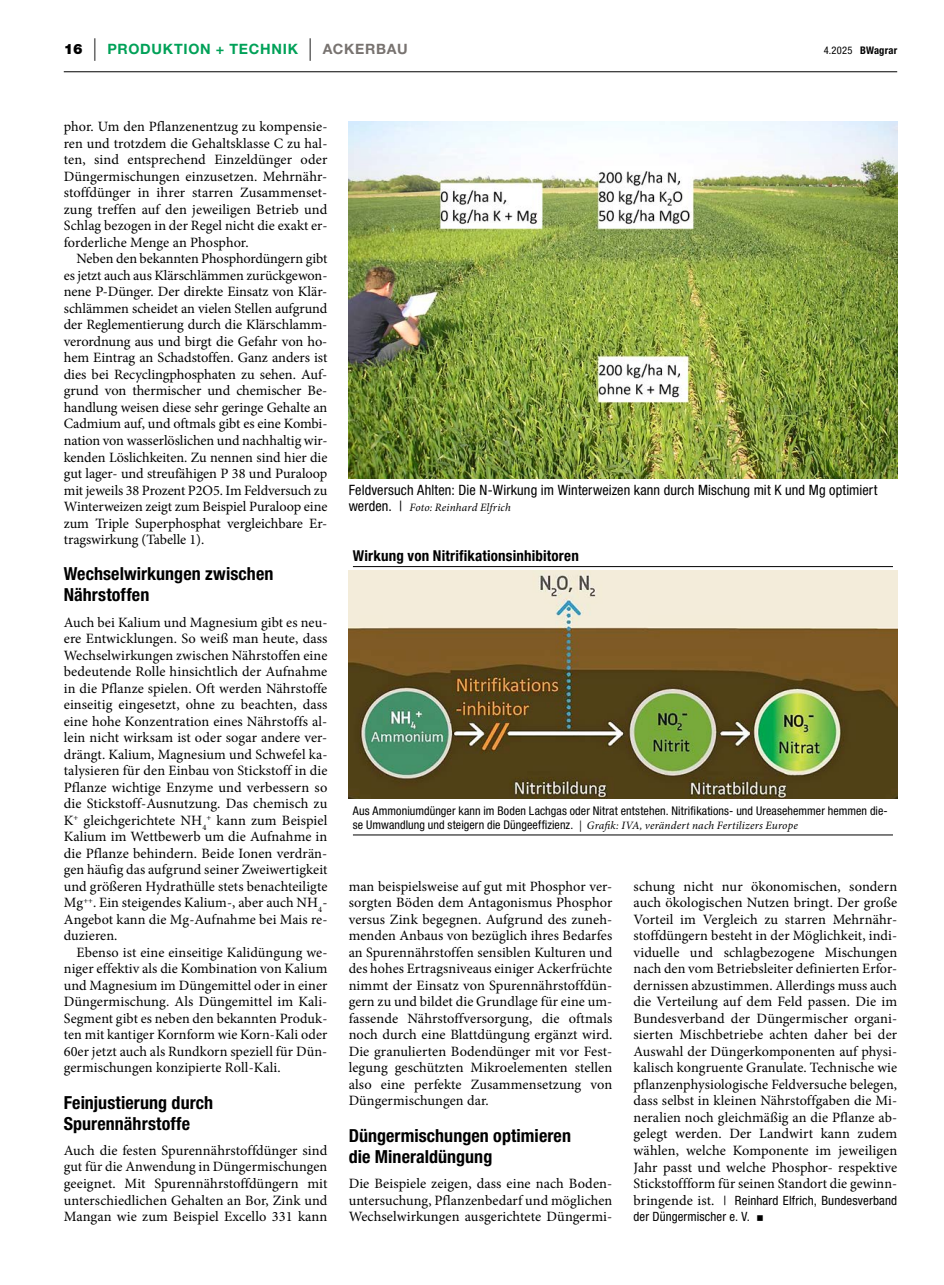
<style>
.page{position:relative;width:944px;height:1285px;background:#fff}
.page>*{position:absolute;margin:0;border:0;box-sizing:border-box;transform-origin:0 0}
.t1{font:700 condensed 18px/21px "Helvetica Neue LT Std";letter-spacing:.005em;color:#000}
.t2{font:700 condensed 15px "Helvetica Neue LT Std";letter-spacing:.01em;color:#000}
.t3{font:14.25px/16.5px "Minion Pro";letter-spacing:.005em;color:#000;text-align:justify}
.t4{font:condensed 14.25px "Helvetica Neue LT Std";letter-spacing:.005em;color:#000}
.t5{font:700 14.25px "Helvetica Neue LT Std";letter-spacing:.05em;color:#00a158}
.t6{font:condensed 12.75px/16.5px "Helvetica Neue LT Std";letter-spacing:.01em;color:#000}
.t7{font:condensed 12px "Helvetica Neue LT Std";letter-spacing:.005em;color:#000}
.t8{font:italic 11.25px "Minion Pro";letter-spacing:.015em;color:#000}
.t9{font:700 condensed 10.5px "Helvetica Neue LT Std";letter-spacing:.015em;color:#000}
.s1{font-weight:900;color:#000}
.s2{font-weight:100;font-size:22.5px;color:#000}
.s3{color:#787370}
.s4{font-weight:400}
.s5{font-family:"Helvetica Neue LT Std";font-style:normal;font-stretch:condensed;font-size:14.25px}
.s6{font-family:"Helvetica Neue LT Std";font-style:normal;font-stretch:condensed;font-size:12px}
.s7{font-family:"Minion Pro";font-stretch:normal;font-size:14.25px}
.s8{font-family:"Minion Pro";font-stretch:normal;font-size:19.5px}
</style>
<div class="page">
<img style="left:349px;top:121px;width:548px;height:357px">
<hr style="left:353px;top:566px;width:540px;height:1px;background:#000">
<img style="left:349px;top:570px;width:548px;height:228px">
<hr style="left:353px;top:834px;width:540px;height:1px;background:#000">
<hr style="left:64px;top:71px;width:833px;height:1px;background:#000">
<p class="t5" style="left:64px;top:40px;width:345px"><span class="s1">16</span> <span class="s2">|</span> PRODUKTION + TECHNIK <span class="s2">|</span> <span class="s3">ACKERBAU</span></p>
<p class="t9" style="left:824px;top:44px;width:75px"><span class="s4">4.2025</span> BWagrar</p>
<p class="t3" style="left:64px;top:118px;width:265px">phor. Um den Pflanzenentzug zu kompensie&shy;ren und trotzdem die Gehaltsklasse C zu hal&shy;ten, sind entsprechend Einzeldünger oder Düngermischungen einzusetzen. Mehrnähr&shy;stoffdünger in ihrer starren Zusammenset&shy;zung treffen auf den jeweiligen Betrieb und Schlag bezogen in der Regel nicht die exakt er&shy;forderliche Menge an Phosphor.</p>
<p class="t3" style="left:64px;top:250px;width:265px;text-indent:13px">Neben den bekannten Phosphordüngern gibt es jetzt auch aus Klärschlämmen zurückgewon&shy;nene P-Dünger. Der direkte Einsatz von Klär&shy;schlämmen scheidet an vielen Stellen aufgrund der Reglementierung durch die Klärschlamm&shy;verordnung aus und birgt die Gefahr von ho&shy;hem Eintrag an Schadstoffen. Ganz anders ist dies bei Recyclingphosphaten zu sehen. Auf&shy;grund von thermischer und chemischer Be&shy;handlung weisen diese sehr geringe Gehalte an Cadmium auf, und oftmals gibt es eine Kombi&shy;nation von wasserlöslichen und nachhaltig wir&shy;kenden Löslichkeiten. Zu nennen sind hier die gut lager- und streufähigen P 38 und Puraloop mit jeweils 38 Prozent P2O5. Im Feldversuch zu Winterweizen zeigt zum Beispiel Puraloop eine zum Triple Superphosphat vergleichbare Er&shy;tragswirkung (Tabelle 1).</p>
<p class="t1" style="left:64px;top:563px;width:211px">Wechselwirkungen zwischen<br>Nährstoffen</p>
<p class="t3" style="left:64px;top:613px;width:265px">Auch bei Kalium und Magnesium gibt es neu&shy;ere Entwicklungen. So weiß man heute, dass Wechselwirkungen zwischen Nährstoffen eine bedeutende Rolle hinsichtlich der Aufnahme in die Pflanze spielen. Oft werden Nährstoffe einseitig eingesetzt, ohne zu beachten, dass eine hohe Konzentration eines Nährstoffs al&shy;lein nicht wirksam ist oder sogar andere ver&shy;drängt. Kalium, Magnesium und Schwefel ka&shy;talysieren für den Einbau von Stickstoff in die Pflanze wichtige Enzyme und verbessern so die Stickstoff-Ausnutzung. Das chemisch zu K<sup>+</sup> gleichgerichtete NH<sub>4</sub><sup>+</sup> kann zum Beispiel Kalium im Wettbewerb um die Aufnahme in die Pflanze behindern. Beide Ionen verdrän&shy;gen häufig das aufgrund seiner Zweiwertigkeit und größeren Hydrathülle stets benachteiligte Mg<sup>++</sup>. Ein steigendes Kalium-, aber auch NH<sub>4</sub>- Angebot kann die Mg-Aufnahme bei Mais re&shy;duzieren.</p>
<p class="t3" style="left:64px;top:943px;width:265px;text-indent:13px">Ebenso ist eine einseitige Kalidüngung we&shy;niger effektiv als die Kombination von Kalium und Magnesium im Düngemittel oder in einer Düngermischung. Als Düngemittel im Kali-Segment gibt es neben den bekannten Produk&shy;ten mit kantiger Kornform wie Korn-Kali oder 60er jetzt auch als Rundkorn speziell für Dün&shy;germischungen konzipierte Roll-Kali.</p>
<p class="t1" style="left:64px;top:1091px;width:151px">Feinjustierung durch<br>Spurennährstoffe</p>
<p class="t3" style="left:64px;top:1141px;width:265px">Auch die festen Spurennährstoffdünger sind gut für die Anwendung in Düngermischungen geeignet. Mit Spurennährstoffdüngern mit unterschiedlichen Gehalten an Bor, Zink und Mangan wie zum Beispiel Excello 331 kann</p>
<p class="t4" style="left:349px;top:481px;width:530px">Feldversuch Ahlten: Die N-Wirkung im Winterweizen kann durch Mischung mit K und Mg optimiert</p>
<p class="t8" style="left:349px;top:499px;width:164px"><span class="s5">werden. |</span> Foto: Reinhard Elfrich</p>
<p class="t2" style="left:353px;top:546px;width:227px">Wirkung von Nitrifikationsinhibitoren</p>
<p class="t7" style="left:353px;top:803px;width:536px">Aus Ammoniumdünger kann im Boden Lachgas oder Nitrat entstehen. Nitrifikations- und Ureasehemmer hemmen die-</p>
<p class="t8" style="left:353px;top:818px;width:446px"><span class="s6">se Umwandlung und steigern die Düngeeffizienz.</span> | Grafik: IVA, verändert nach Fertilizers Europe</p>
<p class="t3" style="left:349px;top:877px;width:265px">man beispielsweise auf gut mit Phosphor ver&shy;sorgten Böden dem Antagonismus Phosphor versus Zink begegnen. Aufgrund des zuneh&shy;menden Anbaus von bezüglich ihres Bedarfes an Spurennährstoffen sensiblen Kulturen und des hohes Ertragsniveaus einiger Ackerfrüchte nimmt der Einsatz von Spurennährstoffdün&shy;gern zu und bildet die Grundlage für eine um&shy;fassende Nährstoffversorgung, die oftmals noch durch eine Blattdüngung ergänzt wird.<br>Die granulierten Bodendünger mit vor Fest&shy;legung geschützten Mikroelementen stellen also eine perfekte Zusammensetzung von Düngermischungen dar.</p>
<p class="t1" style="left:349px;top:1124px;width:224px">Düngermischungen optimieren die Mineraldüngung</p>
<p class="t3" style="left:349px;top:1174px;width:265px">Die Beispiele zeigen, dass eine nach Boden&shy;untersuchung, Pflanzenbedarf und möglichen Wechselwirkungen ausgerichtete Düngermi-</p>
<p class="t3" style="left:634px;top:877px;width:265px">schung nicht nur ökonomischen, sondern auch ökologischen Nutzen bringt. Der große Vorteil im Vergleich zu starren Mehrnähr&shy;stoffdüngern besteht in der Möglichkeit, indi&shy;viduelle und schlagbezogene Mischungen nach den vom Betriebsleiter definierten Erfor&shy;dernissen abzustimmen. Allerdings muss auch die Verteilung auf dem Feld passen. Die im Bundesverband der Düngermischer organi&shy;sierten Mischbetriebe achten daher bei der Auswahl der Düngerkomponenten auf physi&shy;kalisch kongruente Granulate. Technische wie pflanzenphysiologische Feldversuche belegen, dass selbst in kleinen Nährstoffgaben die Mi&shy;neralien noch gleichmäßig an die Pflanze ab&shy;gelegt werden. Der Landwirt kann zudem wählen, welche Komponente im jeweiligen Jahr passt und welche Phosphor- respektive Stickstoffform für seinen Standort die gewinn-</p>
<p class="t6" style="left:634px;top:1191px;width:265px"><span class="s7">bringende ist.</span> | Reinhard Elfrich, Bundesverband der Düngermischer e. V. <span class="s8">■</span></p>
</div>
